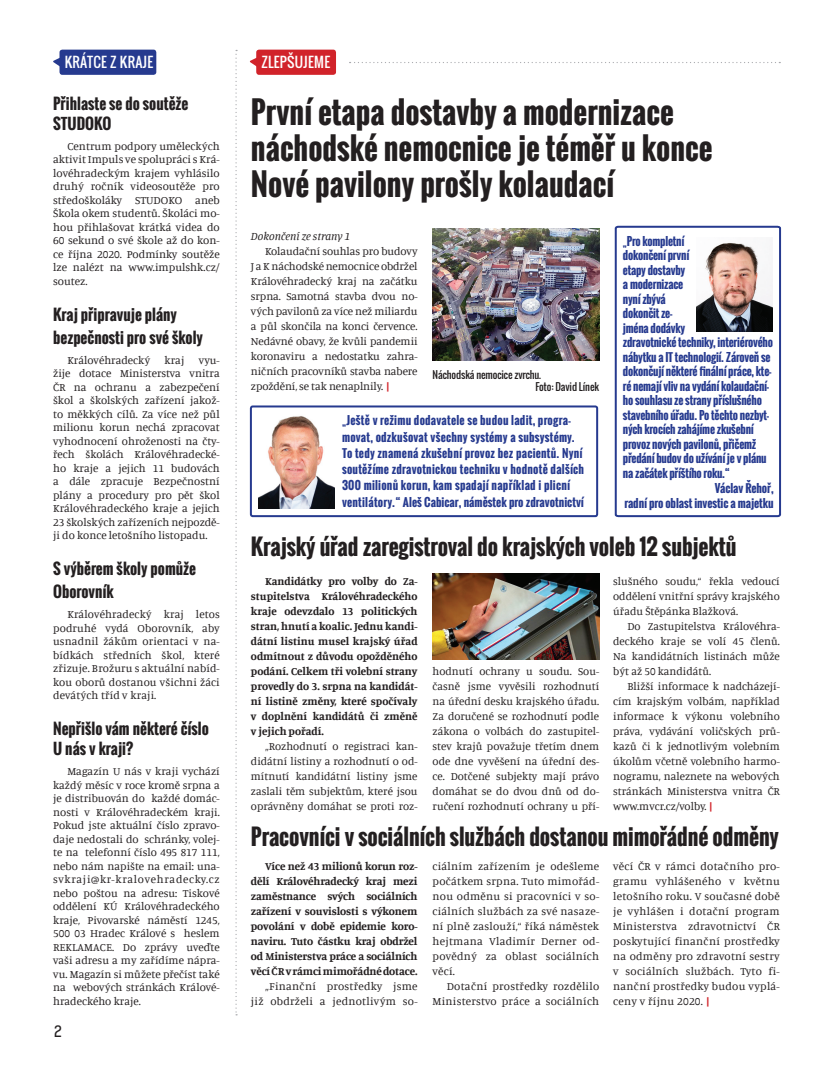
<style>
.page{position:relative;width:833px;height:1081px;background:#fff}
.page>*{position:absolute;margin:0;border:0;box-sizing:border-box;transform-origin:0 0}
.t1{font:700 30px/36px "Oswald";color:#231f20}
.t2{font:700 21.88px "Oswald";letter-spacing:-.005em;color:#231f20}
.t3{font:700 15px/20px "Oswald";color:#231f20}
.t4{font:15px "Kelson Sans";color:#231f20}
.t5{font:13.75px "Oswald";letter-spacing:.02em;color:#fff}
.t6{font:11.25px/15px "Manuale";color:#231f20;text-align:justify}
.t7{font:700 11.25px/15px "Manuale";letter-spacing:-.01em;color:#231f20;text-align:justify}
.t8{font:700 11.25px "Oswald";letter-spacing:-.02em;color:#263a8f}
.t9{font:700 11.25px/16.2px "Oswald";letter-spacing:.02em;color:#263a8f}
.t10{font:11.25px/15px "Manuale";letter-spacing:.02em;color:#231f20;text-align:right}
.t11{font:italic 11.25px "Manuale";color:#231f20}
.t12{font:10px/12px "Oswald";letter-spacing:-.01em;color:#231f20}
.s1{font-weight:700;color:#d1232a}
</style>
<div class="page">
<svg style="left:235px;top:50px;width:2px;height:965px"></svg>
<svg style="left:349px;top:62px;width:431px;height:1px"></svg>
<svg style="left:53px;top:58px;width:6px;height:8px"></svg>
<div style="left:59px;top:50px;width:97px;height:25px;background:#263a8f;border-radius:3px"></div>
<svg style="left:250px;top:58px;width:6px;height:8px"></svg>
<div style="left:256px;top:50px;width:80px;height:25px;background:#d1232a;border-radius:3px"></div>
<img style="left:432px;top:228px;width:167px;height:133px">
<div style="left:250px;top:405px;width:348px;height:112px;border:2px solid #263a8f;border-radius:2px"></div>
<svg style="left:614px;top:225px;width:168px;height:293px"></svg>
<img style="left:259px;top:416px;width:75px;height:92px">
<img style="left:696px;top:237px;width:76px;height:94px">
<img style="left:433px;top:574px;width:166px;height:85px">
<p class="t5" style="left:65px;top:52px;width:90px">krátce z kraje</p>
<p class="t5" style="left:261px;top:52px;width:50px">ZLEPŠUJEME</p>
<h3 class="t3" style="left:53px;top:94px;width:137px">Přihlaste se do soutěže<br>STUDOKO</h3>
<p class="t6" style="left:53px;top:139px;width:168px;line-height:13.5px;text-indent:14px">Centrum podpory uměleckých aktivit Impuls ve spolupráci s Krá&shy;lovéhradeckým krajem vyhlásilo druhý ročník videosoutěže pro středoškoláky STUDOKO aneb Škola okem studentů. Školáci mo&shy;hou přihlašovat krátká videa do 60 sekund o své škole až do kon&shy;ce října 2020. Podmínky soutěže lze nalézt na www.impulshk.cz/ soutez.</p>
<h3 class="t3" style="left:53px;top:304px;width:151px;line-height:22.5px">Kraj připravuje plány bezpečnosti pro své školy</h3>
<p class="t6" style="left:67px;top:352px;width:84px">Královéhradecký</p>
<p class="t6" style="left:165px;top:352px;width:21px">kraj</p>
<p class="t6" style="left:53px;top:353px;width:168px;line-height:13.5px;text-indent:146px">vyu&shy;žije dotace Ministerstva vnitra ČR na ochranu a zabezpečení škol a školských zařízení jakož&shy;to měkkých cílů. Za více než půl milionu korun nechá zpracovat vyhodnocení ohroženosti na čty&shy;řech školách Královéhradecké&shy;ho kraje a jejich 11 budovách a dále zpracuje Bezpečnostní plány a procedury pro pět škol Královéhradeckého kraje a jejich 23 školských zařízeních nejpozdě&shy;ji do konce letošního listopadu.</p>
<h3 class="t3" style="left:53px;top:558px;width:144px;line-height:22.5px">S výběrem školy pomůže<br>Oborovník</h3>
<p class="t6" style="left:53px;top:607px;width:168px;line-height:13.5px;text-indent:14px">Královéhradecký kraj letos podruhé vydá Oborovník, aby usnadnil žákům orientaci v na&shy;bídkách středních škol, které zřizuje. Brožuru s aktuální nabíd&shy;kou oborů dostanou všichni žáci devátých tříd v kraji.</p>
<h3 class="t3" style="left:53px;top:719px;width:157px">Nepřišlo vám některé číslo<br>U nás v kraji?</h3>
<p class="t6" style="left:53px;top:764px;width:168px;line-height:13.5px;text-indent:14px">Magazín U nás v kraji vychází každý měsíc v roce kromě srpna a je distribuován do každé domác&shy;nosti v Královéhradeckém kraji.<br>Pokud jste aktuální číslo zpravo&shy;daje nedostali do schránky, volej&shy;te na telefonní číslo 495 817 111, nebo nám napište na email: una&shy;svkraji@kr-kralovehradecky.cz nebo poštou na adresu: Tiskové oddělení KÚ Královéhradeckého kraje, Pivovarské náměstí 1245, 500 03 Hradec Králové s heslem REKLAMACE. Do zprávy uveďte vaši adresu a my zařídíme nápra&shy;vu. Magazín si můžete přečíst také na webových stránkách Králové&shy;hradeckého kraje.</p>
<h3 class="t4" style="left:54px;top:1022px;width:9px">2</h3>
<h1 class="t1" style="left:251px;top:94px;width:463px">První etapa dostavby a modernizace náchodské nemocnice je téměř u konce<br>Nové pavilony prošly kolaudací</h1>
<p class="t11" style="left:251px;top:229px;width:101px">Dokončení ze strany 1</p>
<p class="t6" style="left:251px;top:243px;width:168px;text-indent:14px">Kolaudační souhlas pro budovy J a K náchodské nemocnice obdržel Královéhradecký kraj na začátku srpna. Samotná stavba dvou no&shy;vých pavilonů za více než miliardu a půl skončila na konci července.<br>Nedávné obavy, že kvůli pandemii koronaviru a nedostatku zahra&shy;ničních pracovníků stavba nabere zpoždění, se tak nenaplnily. <span class="s1">|</span></p>
<p class="t8" style="left:623px;top:233px;width:63px">„Pro kompletní</p>
<p class="t8" style="left:623px;top:247px;width:68px">dokončení první</p>
<p class="t8" style="left:623px;top:262px;width:64px">etapy dostavby</p>
<p class="t8" style="left:623px;top:276px;width:62px">a modernizace</p>
<p class="t8" style="left:623px;top:291px;width:44px">nyní zbývá</p>
<p class="t8" style="left:623px;top:305px;width:51px">dokončit ze-</p>
<p class="t8" style="left:623px;top:320px;width:64px">jména dodávky</p>
<p class="t8" style="left:623px;top:334px;width:151px">zdravotnické techniky, interiérového</p>
<p class="t8" style="left:623px;top:349px;width:149px">nábytku a IT technologií. Zároveň se</p>
<p class="t8" style="left:623px;top:363px;width:150px">dokončují některé finální práce, kte-</p>
<p class="t8" style="left:623px;top:378px;width:148px">ré nemají vliv na vydání kolaudační-</p>
<p class="t8" style="left:623px;top:392px;width:140px">ho souhlasu ze strany příslušného</p>
<p class="t8" style="left:623px;top:407px;width:148px">stavebního úřadu. Po těchto nezbyt-</p>
<p class="t8" style="left:623px;top:421px;width:132px">ných krocích zahájíme zkušební</p>
<p class="t8" style="left:623px;top:436px;width:135px">provoz nových pavilonů, přičemž</p>
<p class="t8" style="left:623px;top:450px;width:145px">předání budov do užívání je v plánu</p>
<p class="t8" style="left:623px;top:465px;width:109px">na začátek příštího roku.“</p>
<p class="t8" style="left:714px;top:480px;width:60px">Václav Řehoř,</p>
<p class="t8" style="left:624px;top:495px;width:151px">radní pro oblast investic a majetku</p>
<p class="t12" style="left:535px;top:369px;width:65px;text-indent:-103px">Náchodská nemocice zvrchu.<br>Foto: David Línek</p>
<p class="t9" style="left:342px;top:412px;width:243px">„Ještě v režimu dodavatele se budou ladit, progra&shy;movat, odzkušovat všechny systémy a subsystémy.<br>To tedy znamená zkušební provoz bez pacientů. Nyní soutěžíme zdravotnickou techniku v hodnotě dalších 300 milionů korun, kam spadají například i plicní ventilátory.“ Aleš Cabicar, náměstek pro zdravotnictví</p>
<h2 class="t2" style="left:251px;top:530px;width:487px">Krajský úřad zaregistroval do krajských voleb 12 subjektů</h2>
<p class="t7" style="left:251px;top:573px;width:168px;text-indent:14px">Kandidátky pro volby do Za&shy;stupitelstva Královéhradeckého kraje odevzdalo 13 politických stran, hnutí a koalic. Jednu kandi&shy;dátní listinu musel krajský úřad odmítnout z důvodu opožděného podání. Celkem tři volební strany provedly do 3. srpna na kandidát&shy;ní listině změny, které spočívaly v doplnění kandidátů či změně v jejich pořadí.</p>
<p class="t6" style="left:251px;top:738px;width:168px;text-indent:14px">„Rozhodnutí o registraci kan&shy;didátní listiny a rozhodnutí o od&shy;mítnutí kandidátní listiny jsme zaslali těm subjektům, které jsou oprávněny domáhat se proti roz-</p>
<p class="t6" style="left:613px;top:573px;width:168px">slušného soudu,“ řekla vedoucí oddělení vnitřní správy krajského úřadu Štěpánka Blažková.</p>
<p class="t6" style="left:613px;top:618px;width:168px;text-indent:14px">Do Zastupitelstva Královéhra&shy;deckého kraje se volí 45 členů.<br>Na kandidátních listinách může být až 50 kandidátů.</p>
<p class="t6" style="left:613px;top:678px;width:168px;text-indent:14px">Bližší informace k nadcházejí&shy;cím krajským volbám, například informace k výkonu volebního práva, vydávání voličských prů&shy;kazů či k jednotlivým volebním úkolům včetně volebního harmo&shy;nogramu, naleznete na webových stránkách Ministerstva vnitra ČR www.mvcr.cz/volby. <span class="s1">|</span></p>
<p class="t6" style="left:432px;top:663px;width:168px">hodnutí ochrany u soudu. Sou&shy;časně jsme vyvěsili rozhodnutí na úřední desku krajského úřadu.<br>Za doručené se rozhodnutí podle zákona o volbách do zastupitel&shy;stev krajů považuje třetím dnem ode dne vyvěšení na úřední des&shy;ce. Dotčené subjekty mají právo domáhat se do dvou dnů od do&shy;ručení rozhodnutí ochrany u pří-</p>
<h2 class="t2" style="left:251px;top:820px;width:529px">Pracovníci v sociálních službách dostanou mimořádné odměny</h2>
<p class="t7" style="left:251px;top:858px;width:168px;text-indent:14px">Více než 43 milionů korun roz&shy;dělí Královéhradecký kraj mezi zaměstnance svých sociálních zařízení v souvislosti s výkonem povolání v době epidemie koro&shy;naviru. Tuto částku kraj obdržel od Ministerstva práce a sociálních věcí ČR v rámci mimořádné dotace.</p>
<p class="t10" style="left:251px;top:978px;width:168px">„Finanční prostředky jsme již obdrželi a jednotlivým so-</p>
<p class="t6" style="left:432px;top:858px;width:168px">ciálním zařízením je odešleme počátkem srpna. Tuto mimořád&shy;nou odměnu si pracovníci v so&shy;ciálních službách za své nasaze&shy;ní plně zaslouží,“ říká náměstek hejtmana Vladimír Derner od&shy;povědný za oblast sociálních věcí.</p>
<p class="t10" style="left:432px;top:978px;width:168px">Dotační prostředky rozdělilo<br>Ministerstvo práce a sociálních</p>
<p class="t6" style="left:613px;top:858px;width:168px">věcí ČR v rámci dotačního pro&shy;gramu vyhlášeného v květnu letošního roku. V současné době je vyhlášen i dotační program Ministerstva zdravotnictví ČR poskytující finanční prostředky na odměny pro zdravotní sestry v sociálních službách. Tyto fi&shy;nanční prostředky budou vyplá&shy;ceny v říjnu 2020. <span class="s1">|</span></p>
</div>
